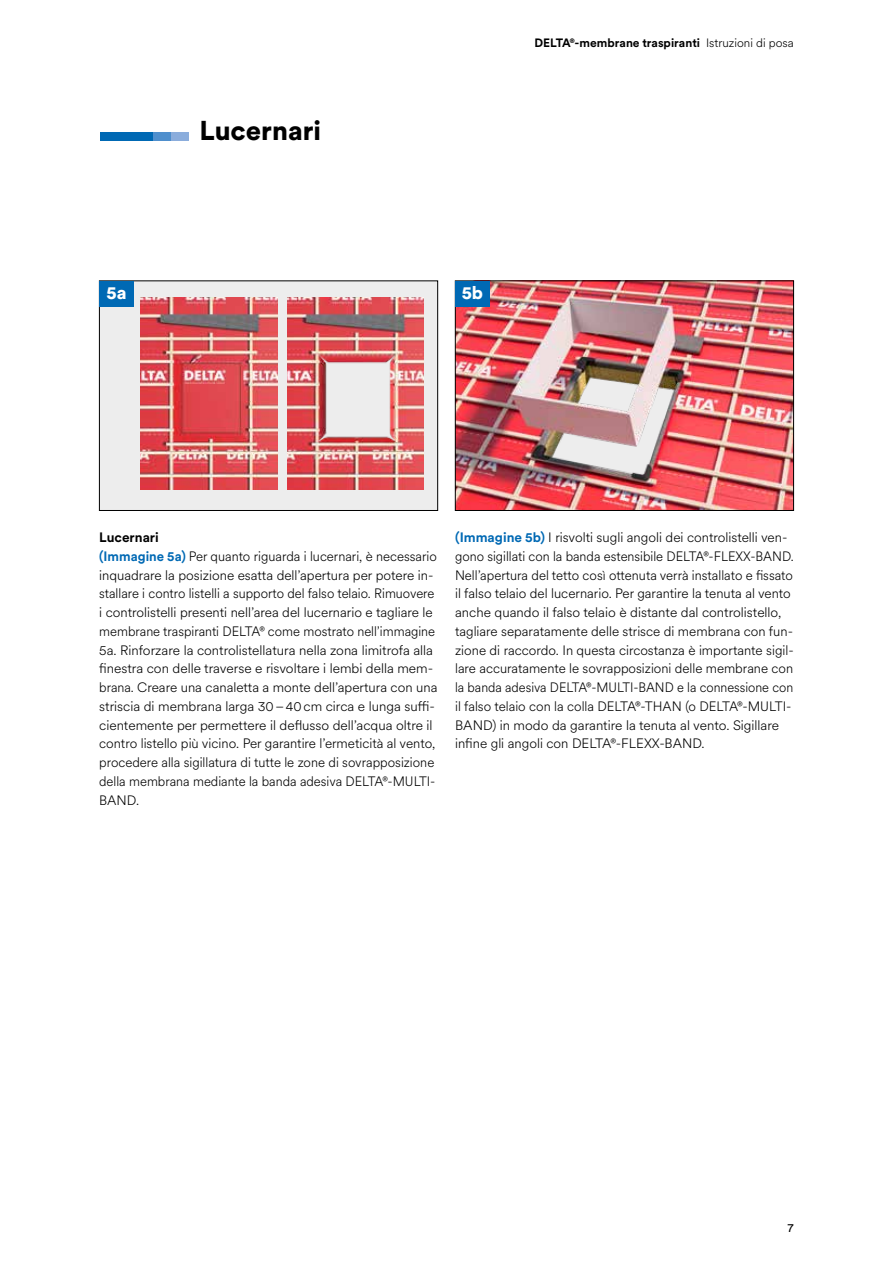
<style>
.page{position:relative;width:893px;height:1263px;background:#fff}
.page>*{position:absolute;margin:0;border:0;box-sizing:border-box;transform-origin:0 0}
.t1{font:900 27px "Circular XX";color:#000}
.t2{font:900 18px "Circular XX";color:#fff}
.t3{font:300 13.5px/18.8px "Circular XX";color:#000}
.t4{font:700 12px "Circular XX";color:#000}
.t5{font:12px "Circular XX";color:#000}
.s1{font-weight:300}
.s2{font-weight:700}
.s3{font-weight:700;color:#0069b4}
</style>
<div class="page">
<img style="left:457px;top:283px;width:335px;height:226px">
<div style="left:455px;top:281px;width:339px;height:230px;border:1px solid #000"></div>
<div style="left:99px;top:281px;width:339px;height:229px;background:#ededed"></div>
<div style="left:99px;top:281px;width:339px;height:230px;border:1px solid #000"></div>
<img style="left:287px;top:298px;width:136px;height:191px">
<img style="left:141px;top:298px;width:136px;height:191px">
<div style="left:455px;top:281px;width:34px;height:26px;background:#0069b4"></div>
<div style="left:100px;top:281px;width:34px;height:26px;background:#0069b4"></div>
<div style="left:100px;top:132px;width:53px;height:8px;background:#0069b4"></div>
<div style="left:153px;top:132px;width:18px;height:8px;background:#4f8fcd"></div>
<div style="left:171px;top:132px;width:17px;height:8px;background:#8baddc"></div>
<h1 class="t1" style="left:200px;top:112px;width:123px">Lucernari</h1>
<p class="t4" style="left:535px;top:34px;width:261px">DELTA®-membrane traspiranti <span class="s1">Istruzioni di posa</span></p>
<h2 class="t2" style="left:107px;top:280px;width:21px">5a</h2>
<h2 class="t2" style="left:462px;top:280px;width:23px">5b</h2>
<p class="t3" style="left:99px;top:527px;width:340px"><span class="s2">Lucernari<br></span><span class="s3">(Immagine 5a)</span> Per quanto riguarda i lucernari, è necessario inquadrare la posizione esatta dell’apertura per potere in&shy;stallare i contro listelli a supporto del falso telaio. Rimuovere i controlistelli presenti nell’area del lucernario e tagliare le membrane traspiranti DELTA® come mostrato nell’immagine 5a. Rinforzare la controlistellatura nella zona limitrofa alla finestra con delle traverse e risvoltare i lembi della mem&shy;brana. Creare una canaletta a monte dell’apertura con una striscia di membrana larga 30–40cm circa e lunga suffi&shy;cientemente per permettere il deflusso dell’acqua oltre il contro listello più vicino. Per garantire l’ermeticità al vento, procedere alla sigillatura di tutte le zone di sovrapposizione della membrana mediante la banda adesiva DELTA®-MULTI-BAND.</p>
<p class="t3" style="left:455px;top:527px;width:340px"><span class="s3">(Immagine 5b)</span> I risvolti sugli angoli dei controlistelli ven&shy;gono sigillati con la banda estensibile DELTA®-FLEXX-BAND.<br>Nell’apertura del tetto così ottenuta verrà installato e fissato il falso telaio del lucernario. Per garantire la tenuta al vento anche quando il falso telaio è distante dal controlistello, tagliare separatamente delle strisce di membrana con fun&shy;zione di raccordo. In questa circostanza è importante sigil&shy;lare accuratamente le sovrapposizioni delle membrane con la banda adesiva DELTA®-MULTI-BAND e la connessione con il falso telaio con la colla DELTA®-THAN (o DELTA®-MULTI-BAND) in modo da garantire la tenuta al vento. Sigillare infine gli angoli con DELTA®-FLEXX-BAND.</p>
<p class="t5" style="left:787px;top:1219px;width:8px">7</p>
</div>
